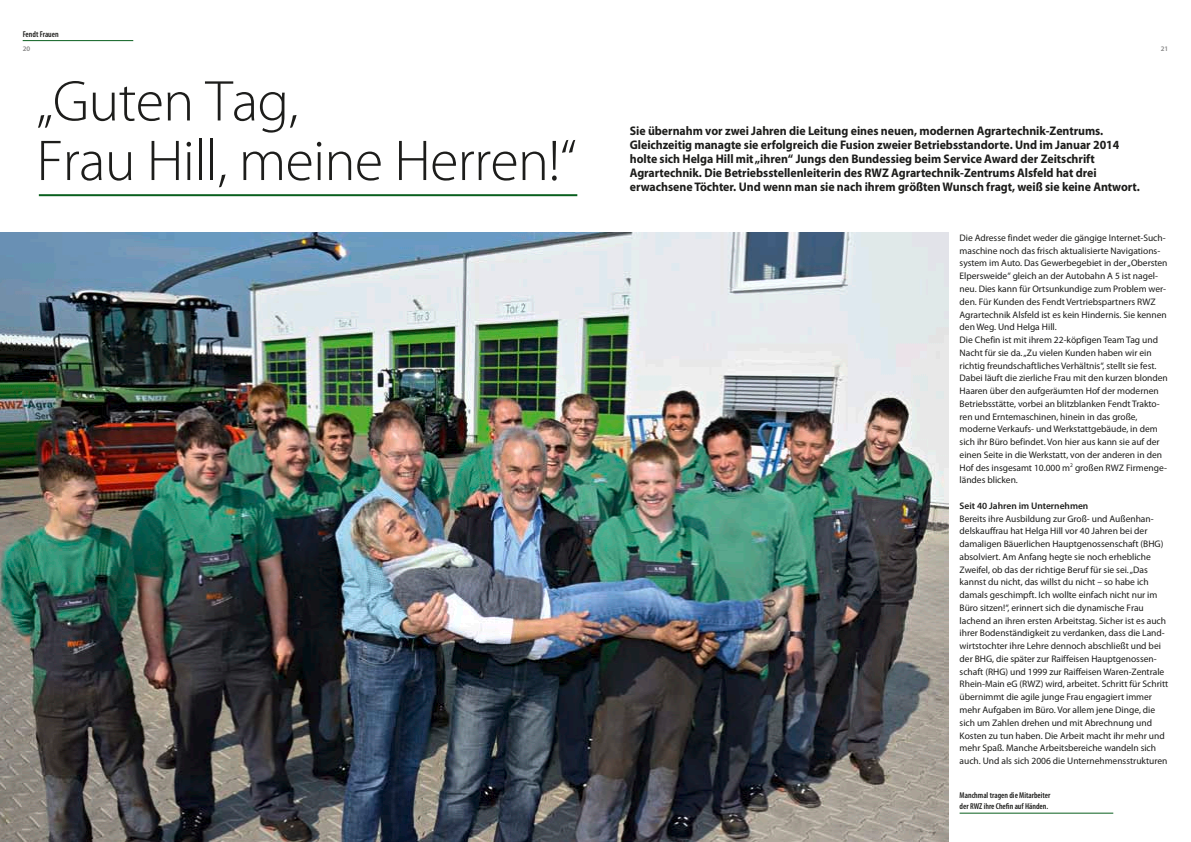
<style>
.page{position:relative;width:1191px;height:842px;background:#fff}
.page>*{position:absolute;margin:0;border:0;box-sizing:border-box;transform-origin:0 0}
._1_F_Head{font:300 58px/59.5px "Myriad Pro";letter-spacing:-.01em;color:#1d1d1b}
._2_F_Subhead_BOLD_13{font:700 12.5px/14.2px "Myriad Pro";letter-spacing:-.005em;color:#1d1d1b;scale:.95 1}
._3_F_Fliess_Regular{font:9.5px/12.8px "Myriad Pro";color:#1d1d1b}
._3_Fliess_SemiBold_9{font:600 9.5px "Myriad Pro";color:#1d1d1b}
._4_Info_HEAD_9_3_75{font:600 condensed 8.5px/11.3px "Myriad Pro";color:#1d1d1b}
.t1{font:600 7px "Myriad Pro";color:#868686}
</style>
<div class="page">
<img style="left:0;top:232px;width:948px;height:610px">
<hr style="left:39px;top:194px;width:538px;height:2px;background:#095f1e">
<hr style="left:23px;top:40px;width:110px;height:1px;background:#095f1e">
<hr style="left:959px;top:813px;width:154px;height:1px;background:#095f1e">
<p class="_4_Info_HEAD_9_3_75" style="left:23px;top:29px;width:38px">Fendt Frauen</p>
<p class="t1" style="left:23px;top:45px;width:9px">20</p>
<p class="t1" style="left:1160px;top:45px;width:9px">21</p>
<p class="_1_F_Head" style="left:37px;top:72px;width:541px">„Guten Tag,<br>Frau Hill, meine Herren!“</p>
<p class="_2_F_Subhead_BOLD_13" style="left:630px;top:124px;width:538px">Sie übernahm vor zwei Jahren die Leitung eines neuen, modernen Agrartechnik-Zentrums.<br>Gleichzeitig managte sie erfolgreich die Fusion zweier Betriebsstandorte. Und im Januar 2014 holte sich Helga Hill mit „ihren“ Jungs den Bundessieg beim Service Award der Zeitschrift Agrartechnik. Die Betriebsstellenleiterin des RWZ Agrartechnik-Zentrums Alsfeld hat drei erwachsene Töchter. Und wenn man sie nach ihrem größten Wunsch fragt, weiß sie keine Antwort.</p>
<p class="_3_F_Fliess_Regular" style="left:959px;top:232px;width:209px">Die Adresse findet weder die gängige Internet-Such&shy;maschine noch das frisch aktualisierte Navigations&shy;system im Auto. Das Gewerbegebiet in der „Obersten Elpersweide“ gleich an der Autobahn A 5 ist nagel&shy;neu. Dies kann für Ortsunkundige zum Problem wer&shy;den. Für Kunden des Fendt Vertriebspartners RWZ Agrartechnik Alsfeld ist es kein Hindernis. Sie kennen den Weg. Und Helga Hill.</p>
<p class="_3_F_Fliess_Regular" style="left:959px;top:334px;width:210px">Die Chefin ist mit ihrem 22-köpfigen Team Tag und Nacht für sie da. „Zu vielen Kunden haben wir ein richtig freundschaftliches Verhältnis“, stellt sie fest.<br>Dabei läuft die zierliche Frau mit den kurzen blonden Haaren über den aufgeräumten Hof der modernen Betriebsstätte, vorbei an blitzblanken Fendt Trakto&shy;ren und Erntemaschinen, hinein in das große, moderne Verkaufs- und Werkstattgebäude, in dem sich ihr Büro befindet. Von hier aus kann sie auf der einen Seite in die Werkstatt, von der anderen in den Hof des insgesamt 10.000 m<sup>2</sup> großen RWZ Firmenge&shy;ländes blicken.</p>
<p class="_3_Fliess_SemiBold_9" style="left:959px;top:500px;width:130px">Seit 40 Jahren im Unternehmen</p>
<p class="_3_F_Fliess_Regular" style="left:959px;top:512px;width:210px">Bereits ihre Ausbildung zur Groß- und Außenhan&shy;delskauffrau hat Helga Hill vor 40 Jahren bei der damaligen Bäuerlichen Hauptgenossenschaft (BHG) absolviert. Am Anfang hegte sie noch erhebliche Zweifel, ob das der richtige Beruf für sie sei. „Das kannst du nicht, das willst du nicht – so habe ich damals geschimpft. Ich wollte einfach nicht nur im Büro sitzen!“, erinnert sich die dynamische Frau lachend an ihren ersten Arbeitstag. Sicher ist es auch ihrer Bodenständigkeit zu verdanken, dass die Land&shy;wirtstochter ihre Lehre dennoch abschließt und bei der BHG, die später zur Raiffeisen Hauptgenossen&shy;schaft (RHG) und 1999 zur Raiffeisen Waren-Zentrale Rhein-Main eG (RWZ) wird, arbeitet. Schritt für Schritt übernimmt die agile junge Frau engagiert immer mehr Aufgaben im Büro. Vor allem jene Dinge, die sich um Zahlen drehen und mit Abrechnung und Kosten zu tun haben. Die Arbeit macht ihr mehr und mehr Spaß. Manche Arbeitsbereiche wandeln sich auch. Und als sich 2006 die Unternehmensstrukturen</p>
<p class="_4_Info_HEAD_9_3_75" style="left:959px;top:790px;width:92px">Manchmal tragen die Mitarbeiter der RWZ ihre Chefin auf Händen.</p>
</div>
